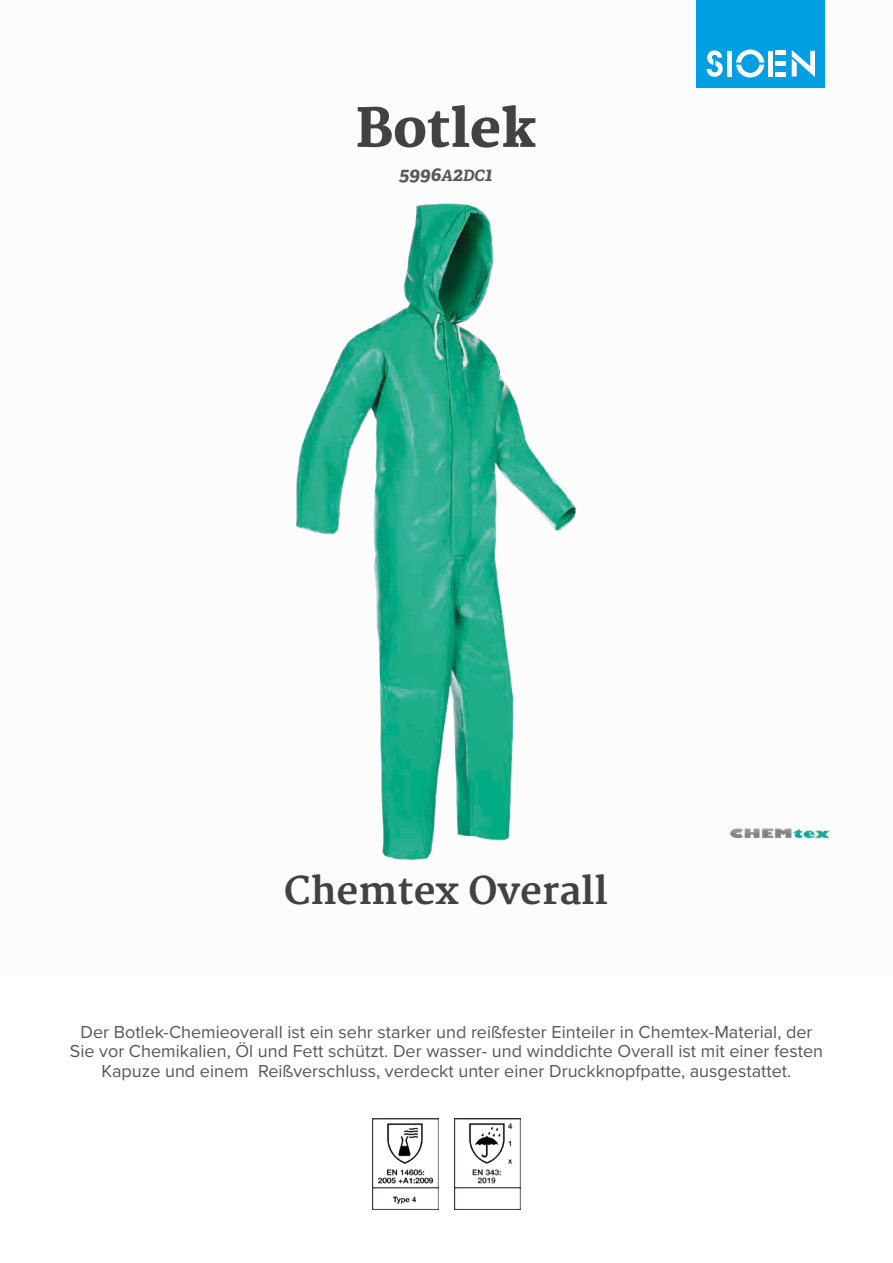
<style>
.page{position:relative;width:893px;height:1263px;background:#fff}
.page>*{position:absolute;margin:0;border:0;box-sizing:border-box;transform-origin:0 0}
.t1{font:800 52.5px "Merriweather";color:#424243}
.t2{font:700 37.5px "Merriweather";color:#424243}
.t3{font:italic 700 19.5px "Adelle PE";color:#575756}
.t4{font:18px/19.5px "Proxima Nova";color:#575756;text-align:center}
.s1{font-size:15.6px}
</style>
<div class="page">
<div style="left:697px;top:0;width:128px;height:88px;background:#009fe3"></div>
<svg style="left:707px;top:50px;width:16px;height:27px"></svg>
<svg style="left:736px;top:50px;width:28px;height:28px"></svg>
<div style="left:727px;top:51px;width:5px;height:26px;background:#fff"></div>
<div style="left:768px;top:51px;width:5px;height:26px;background:#fff"></div>
<div style="left:775px;top:72px;width:11px;height:5px;background:#fff"></div>
<div style="left:775px;top:61px;width:11px;height:5px;background:#fff"></div>
<hr style="left:775px;top:51px;width:11px;height:4px;background:#fff">
<svg style="left:792px;top:50px;width:23px;height:27px"></svg>
<img style="left:730px;top:828px;width:100px;height:11px">
<img style="left:372px;top:1118px;width:67px;height:92px">
<img style="left:454px;top:1118px;width:67px;height:92px">
<img style="left:296px;top:203px;width:281px;height:657px">
<h1 class="t1" style="left:356px;top:98px;width:182px">Botlek</h1>
<p class="t3" style="left:399px;top:160px;width:95px">5996<span class="s1">A</span>2<span class="s1">DC</span>1</p>
<h2 class="t2" style="left:284px;top:869px;width:325px">Chemtex Overall</h2>
<p class="t4" style="left:70px;top:1021px;width:755px">Der Botlek-Chemieoverall ist ein sehr starker und reißfester Einteiler in Chemtex-Material, der<br>Sie vor Chemikalien, Öl und Fett schützt. Der wasser- und winddichte Overall ist mit einer festen<br>Kapuze und einem Reißverschluss, verdeckt unter einer Druckknopfpatte, ausgestattet.</p>
</div>
